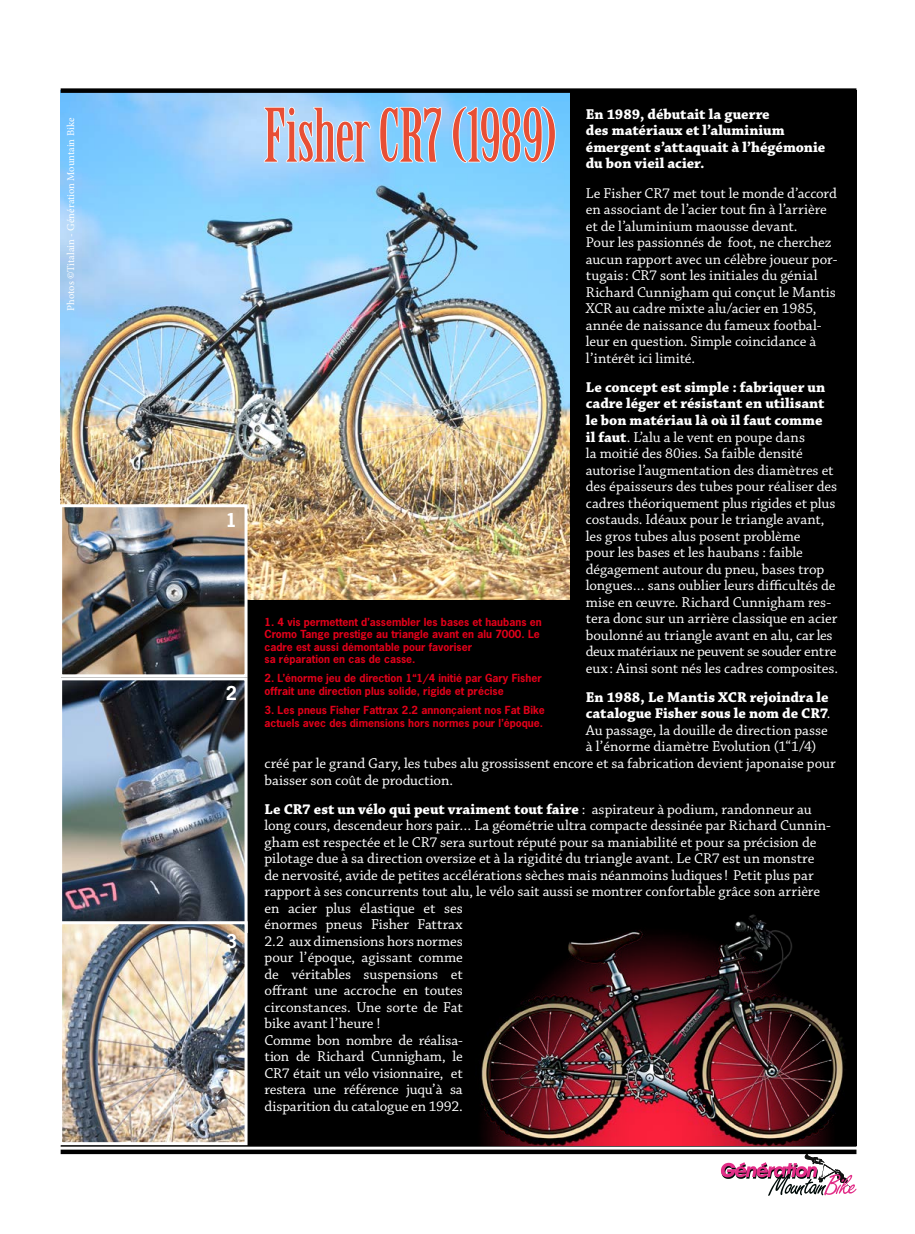
<style>
.page{position:relative;width:915px;height:1234px;background:#fff}
.page>*{position:absolute;margin:0;border:0;box-sizing:border-box;transform-origin:0 0}
.t1{font:72px "Birch Std";letter-spacing:-.01em;color:#e74f35}
.t2{font:700 18px "News Gothic";color:#fff}
.t3{font:15px/16.5px "Chaparral Pro";letter-spacing:-.005em;color:#fff}
.t4{font:700 15px/16.5px "Chaparral Pro";color:#fff}
.t5{font:700 10.5px/12.6px "News Gothic";color:#e2001a}
.t6{font:10.5px "Minion Pro";color:#fff}
.s1{font-weight:700}
.s2{font-weight:400}
</style>
<div class="page">
<div style="left:61px;top:91px;width:795px;height:1054px;background:#000"></div>
<hr style="left:61px;top:1144px;width:795px;height:2px;background:#000">
<img style="left:61px;top:93px;width:508px;height:507px">
<svg style="left:263px;top:106px;width:108px;height:57px;background:#bedffb"></svg>
<svg style="left:378px;top:106px;width:64px;height:72px;background:#9ad7fe"></svg>
<svg style="left:451px;top:105px;width:105px;height:59px;background:#99d7fe"></svg>
<img style="left:63px;top:508px;width:180px;height:165px">
<div style="left:59px;top:504px;width:188px;height:173px;border:3px solid #fff"></div>
<img style="left:481px;top:914px;width:364px;height:230px">
<svg style="left:720px;top:1153px;width:136px;height:42px"></svg>
<img style="left:63px;top:681px;width:180px;height:240px">
<div style="left:59px;top:677px;width:188px;height:255px;border:3px solid #fff"></div>
<img style="left:63px;top:925px;width:180px;height:215px">
<div style="left:59px;top:921px;width:188px;height:223px;border:3px solid #fff"></div>
<div style="left:61px;top:88px;width:795px;height:5px;background:#000"></div>
<svg style="left:61px;top:1149px;width:795px;height:4px;background:#272727"></svg>
<p class="t6" style="left:64px;top:310px;width:194px;rotate:-90deg">Photos ©Titalain - Génération Mountain Bike</p>
<p class="t2" style="left:226px;top:508px;width:13px">1</p>
<p class="t2" style="left:226px;top:681px;width:13px">2</p>
<p class="t2" style="left:226px;top:928px;width:13px">3</p>
<h1 class="t1" style="left:263px;top:95px;width:295px">Fisher CR7 (1989)</h1>
<p class="t4" style="left:585px;top:106px;width:241px">En 1989, débutait la guerre<br>des matériaux et l’aluminium émergent s’attaquait à l’hégémonie du bon vieil acier.</p>
<p class="t3" style="left:585px;top:185px;width:253px">Le Fisher CR7 met tout le monde d’accord en associant de l’acier tout fin à l’arrière et de l’aluminium maousse devant.<br>Pour les passionnés de foot, ne cherchez aucun rapport avec un célèbre joueur por&shy;tugais: CR7 sont les initiales du génial Richard Cunnigham qui conçut le Mantis XCR au cadre mixte alu/acier en 1985, année de naissance du fameux footbal&shy;leur en question. Simple coincidance à l’intérêt ici limité.</p>
<p class="t3" style="left:585px;top:379px;width:254px"><span class="s1">Le concept est simple : fabriquer un cadre léger et résistant en utilisant le bon matériau là où il faut comme<br>il faut</span>. L’alu a le vent en poupe dans<br>la moitié des 80ies. Sa faible densité autorise l’augmentation des diamètres et des épaisseurs des tubes pour réaliser des cadres théoriquement plus rigides et plus costauds. Idéaux pour le triangle avant, les gros tubes alus posent problème<br>pour les bases et les haubans : faible dégagement autour du pneu, bases trop longues… sans oublier leurs difficultés de mise en œuvre. Richard Cunnigham res&shy;tera donc sur un arrière classique en acier boulonné au triangle avant en alu, car les deux matériaux ne peuvent se souder entre eux: Ainsi sont nés les cadres composites.</p>
<p class="t4" style="left:585px;top:689px;width:244px">En 1988, Le Mantis XCR rejoindra le</p>
<p class="t4" style="left:585px;top:705px;width:246px">catalogue Fisher sous le nom de CR7<span class="s2">.</span></p>
<p class="t3" style="left:585px;top:722px;width:243px">Au passage, la douille de direction passe</p>
<p class="t3" style="left:585px;top:739px;width:232px">à l’énorme diamètre Evolution (1“1/4)</p>
<p class="t3" style="left:264px;top:755px;width:572px">créé par le grand Gary, les tubes alu grossissent encore et sa fabrication devient japonaise pour</p>
<p class="t3" style="left:264px;top:772px;width:190px">baisser son coût de production.</p>
<p class="t3" style="left:264px;top:801px;width:567px"><span class="s1">Le CR7 est un vélo qui peut vraiment tout faire</span> : aspirateur à podium, randonneur au long cours, descendeur hors pair… La géométrie ultra compacte dessinée par Richard Cunnin&shy;gham est respectée et le CR7 sera surtout réputé pour sa maniabilité et pour sa précision de pilotage due à sa direction oversize et à la rigidité du triangle avant. Le CR7 est un monstre de nervosité, avide de petites accélérations sèches mais néanmoins ludiques! Petit plus par rapport à ses concurrents tout alu, le vélo sait aussi se montrer confortable grâce son arrière en acier plus élastique et ses<br>énormes pneus Fisher Fattrax<br>2.2 aux dimensions hors normes<br>pour l’époque, agissant comme<br>de véritables suspensions et<br>offrant une accroche en toutes<br>circonstances. Une sorte de Fat<br>bike avant l’heure !<br>Comme bon nombre de réalisa-<br>tion de Richard Cunnigham, le<br>CR7 était un vélo visionnaire, et<br>restera une référence juqu’à sa<br>disparition du catalogue en 1992.</p>
<p class="t5" style="left:264px;top:615px;width:278px">1. 4 vis permettent d’assembler les bases et haubans en Cromo Tange prestige au triangle avant en alu 7000. Le cadre est aussi démontable pour favoriser<br>sa réparation en cas de casse.</p>
<p class="t5" style="left:264px;top:671px;width:278px">2. L’énorme jeu de direction 1“1/4 initié par Gary Fisher offrait une direction plus solide, rigide et précise</p>
<p class="t5" style="left:264px;top:703px;width:282px">3. Les pneus Fisher Fattrax 2.2 annonçaient nos Fat Bike actuels avec des dimensions hors normes pour l’époque.</p>
</div>
